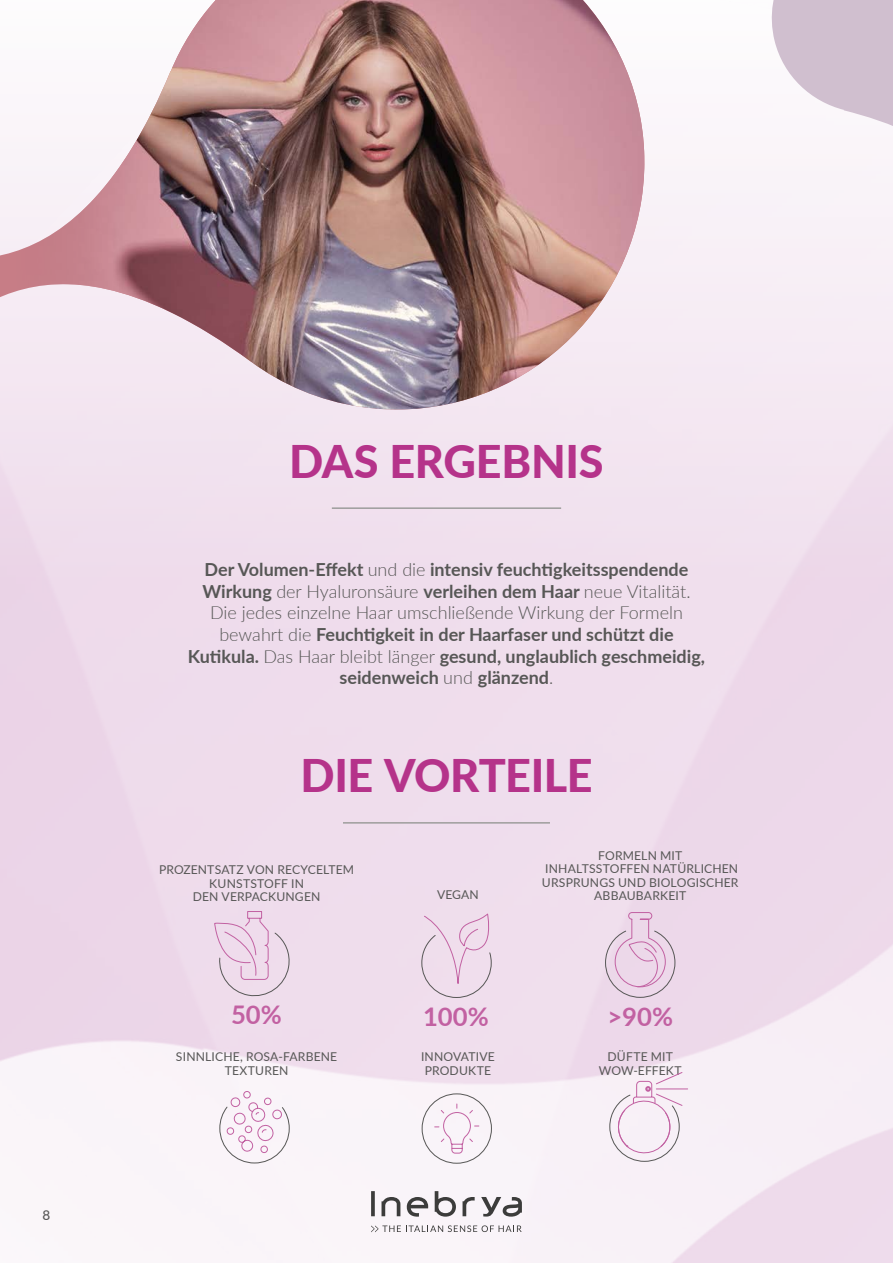
<style>
.page{position:relative;width:893px;height:1263px;background:#fff}
.page>*{position:absolute;margin:0;border:0;box-sizing:border-box;transform-origin:0 0}
.t1{font:800 45px "Lato";letter-spacing:-.01em;color:#b5338a}
.t2{font:700 25.65px "Lato";color:#c261a2}
.t3{font:700 18px/21.6px "Lato";color:#575756;text-align:center}
.t4{font:500 13.5px "Lato";color:#575756}
.t5{font:12.15px/13.5px "Lato";letter-spacing:.015em;color:#575756;text-align:center}
.s1{font-weight:300}
</style>
<div class="page">
<img style="left:0;top:159px;width:893px;height:1104px">
<svg style="left:762px;top:0;width:131px;height:723px"></svg>
<svg style="left:0;top:159px;width:662px;height:272px;fill:#f3e6f1"></svg>
<img style="left:0;top:0;width:653px;height:427px">
<svg style="left:371px;top:1191px;width:151px;height:26px"></svg>
<svg style="left:371px;top:1225px;width:151px;height:7px"></svg>
<svg style="left:219px;top:1090px;width:71px;height:74px"></svg>
<svg style="left:214px;top:910px;width:78px;height:89px;background:#e9d3e5"></svg>
<svg style="left:434px;top:1103px;width:46px;height:51px"></svg>
<div style="left:422px;top:1093px;width:70px;height:71px;border:1px solid #575756;border-radius:50%"></div>
<svg style="left:421px;top:914px;width:72px;height:84px;background:#e9d5e5"></svg>
<svg style="left:609px;top:1071px;width:80px;height:91px"></svg>
<svg style="left:605px;top:911px;width:71px;height:87px;background:#e5cee1"></svg>
<hr style="left:343px;top:822px;width:207px;height:2px;background:#9d9d9c">
<hr style="left:332px;top:507px;width:229px;height:2px;background:#9d9d9c">
<p class="t4" style="left:43px;top:1206px;width:9px">8</p>
<h1 class="t1" style="left:289px;top:428px;width:316px">DAS ERGEBNIS</h1>
<p class="t3" style="left:188px;top:558px;width:519px">Der Volumen-Effekt <span class="s1">und die</span> intensiv feuchtigkeitsspendende Wirkung <span class="s1">der Hyaluronsäure</span> verleihen dem Haar <span class="s1">neue Vitalität.<br>Die jedes einzelne Haar umschließende Wirkung der Formeln bewahrt die</span> Feuchtigkeit in der Haarfaser und schützt die Kutikula. <span class="s1">Das Haar bleibt länger</span> gesund, unglaublich geschmeidig, seidenweich <span class="s1">und</span> glänzend<span class="s1">.</span></p>
<h1 class="t1" style="left:300px;top:742px;width:294px">DIE VORTEILE</h1>
<p class="t5" style="left:159px;top:863px;width:197px">PROZENTSATZ VON RECYCELTEM<br>KUNSTSTOFF IN<br>DEN VERPACKUNGEN</p>
<h2 class="t2" style="left:231px;top:996px;width:52px">50%</h2>
<p class="t5" style="left:176px;top:1049px;width:163px">SINNLICHE, ROSA-FARBENE<br>TEXTUREN</p>
<p class="t5" style="left:437px;top:887px;width:43px">VEGAN</p>
<h2 class="t2" style="left:423px;top:997px;width:67px">100%</h2>
<p class="t5" style="left:421px;top:1049px;width:75px">INNOVATIVE<br>PRODUKTE</p>
<p class="t5" style="left:542px;top:848px;width:198px">FORMELN MIT<br>INHALTSSTOFFEN NATÜRLICHEN<br>URSPRUNGS UND BIOLOGISCHER<br>ABBAUBARKEIT</p>
<h2 class="t2" style="left:607px;top:998px;width:67px">&gt;90%</h2>
<p class="t5" style="left:599px;top:1049px;width:84px">DÜFTE MIT<br>WOW-EFFEKT</p>
</div>
